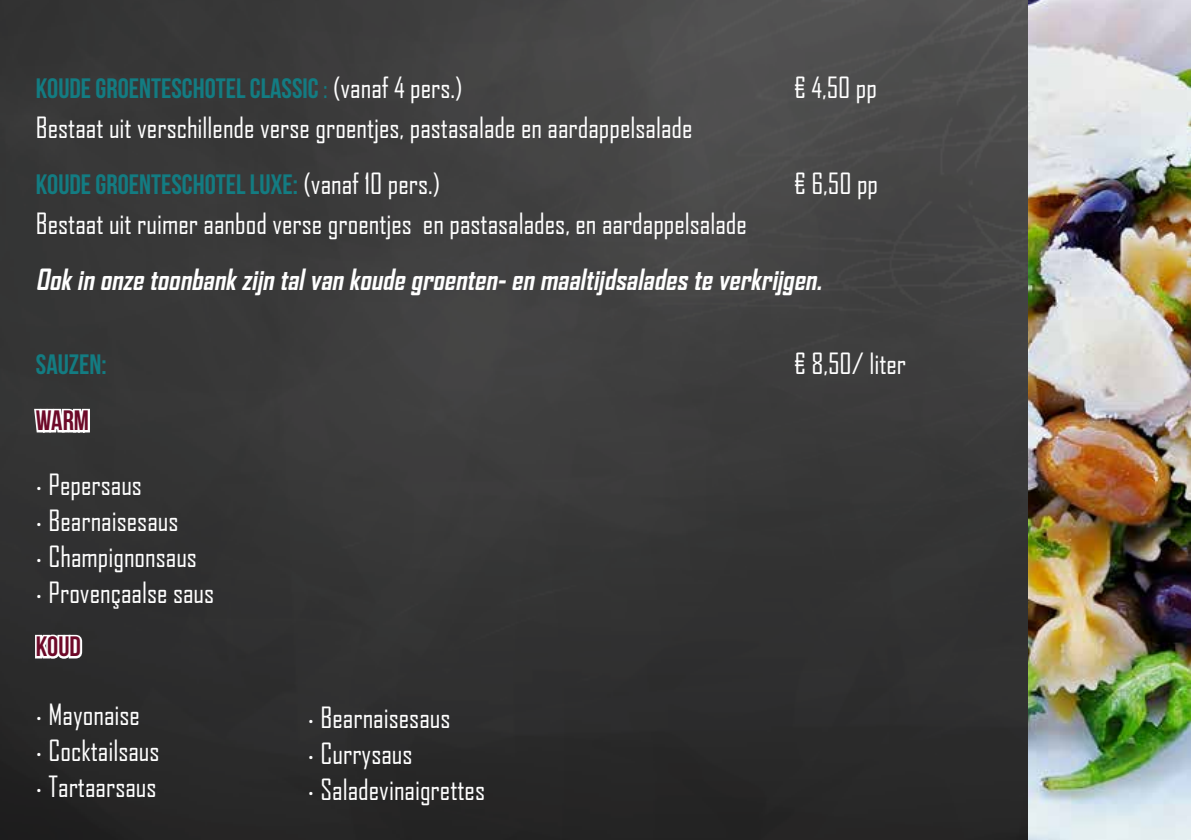
<style>
.page{position:relative;width:1191px;height:840px;background:#fff}
.page>*{position:absolute;margin:0;border:0;box-sizing:border-box;transform-origin:0 0}
.t1{font:28px/36px "Agency FB";color:#fff}
.t2{font:28px "Bebas Neue";color:#137c82}
.t3{font:italic 700 28px "Agency FB";color:#fff}
.t4{font:28px "Bebas Neue";color:#6d0a29}
.s1{font-family:"Agency FB"}
.s2{font-family:"Agency FB";color:#fff}
.s3{font-family:"Minion Pro"}
</style>
<div class="page">
<img style="left:0;top:0;width:1028px;height:839px">
<svg style="left:32px;top:363px;width:60px;height:103px"></svg>
<img style="left:1028px;top:0;width:163px;height:839px">
<svg style="left:33px;top:632px;width:51px;height:31px"></svg>
<p class="t2" style="left:36px;top:73px;width:428px">KOUDE GROENTESCHOTEL CLASSIC <span class="s1">:</span> <span class="s2">(vanaf 4 pers.)</span></p>
<p class="t1" style="left:794px;top:69px;width:84px">€ 4,50 pp</p>
<p class="t1" style="left:36px;top:109px;width:658px">Bestaat uit verschillende verse groentjes, pastasalade en aardappelsalade</p>
<p class="t2" style="left:36px;top:169px;width:406px">KOUDE GROENTESCHOTEL LUXE: <span class="s2">(vanaf 10 pers.)</span></p>
<p class="t1" style="left:794px;top:165px;width:85px">€ 6,50 pp</p>
<p class="t1" style="left:36px;top:205px;width:712px">Bestaat uit ruimer aanbod verse groentjes en pastasalades, en aardappelsalade</p>
<p class="t3" style="left:36px;top:262px;width:793px">Ookin onze toonbankzijn talvan koude groenten-en maaltijdsaladeste verkrijgen.</p>
<p class="t2" style="left:36px;top:349px;width:72px">SAUZEN:</p>
<p class="t1" style="left:794px;top:345px;width:113px">€ 8,50/ liter</p>
<p class="t4" style="left:36px;top:405px;width:55px">WARM</p>
<p class="t1" style="left:36px;top:465px;width:180px"><span class="s3">∙</span> Pepersaus<br><span class="s3">∙</span> Bearnaisesaus<br><span class="s3">∙</span> Champignonsaus<br><span class="s3">∙</span> Provençaalse saus</p>
<p class="t4" style="left:36px;top:631px;width:47px">KOUD</p>
<p class="t1" style="left:36px;top:695px;width:125px"><span class="s3">∙</span> Mayonaise<br><span class="s3">∙</span> Cocktailsaus <span class="s3">∙</span> Tartaarsaus</p>
<p class="t1" style="left:308px;top:698px;width:179px"><span class="s3">∙</span> Bearnaisesaus<br><span class="s3">∙</span> Currysaus<br><span class="s3">∙</span> Saladevinaigrettes</p>
</div>
